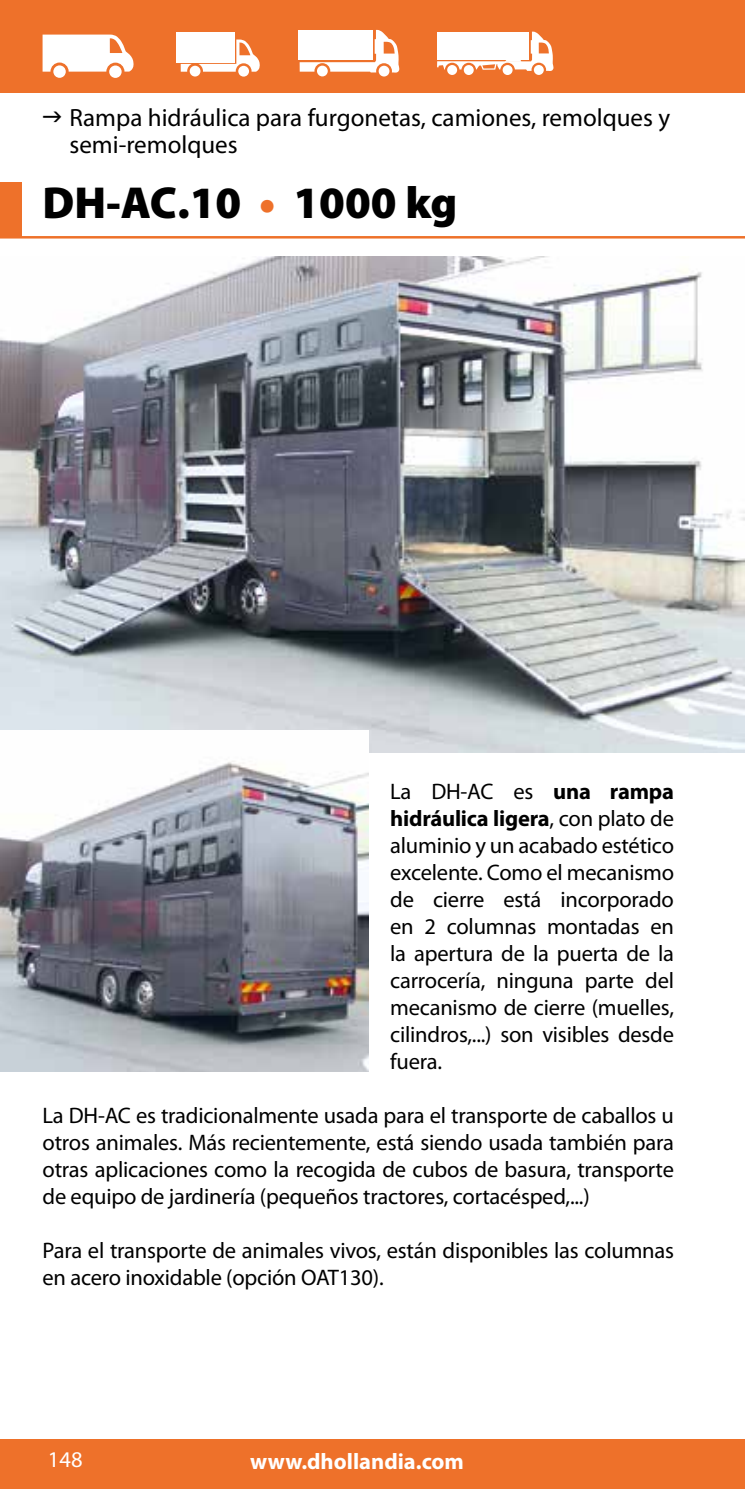
<style>
.page{position:relative;width:745px;height:1489px;background:#fff}
.page>*{position:absolute;margin:0;border:0;box-sizing:border-box;transform-origin:0 0}
.t1{font:900 45px "Myriad Pro";color:#000}
.t2{font:25px/27.5px "Myriad Pro";color:#000}
.t3{font:22.5px/27px "Myriad Pro";letter-spacing:-.01em;color:#000;text-align:justify}
.t4{font:700 22.5px "Myriad Pro";color:#fff}
.t5{font:22.5px "Myriad Pro";color:#fff}
.s1{color:#ee712a}
.s2{font-weight:700}
</style>
<div class="page">
<div style="left:0;top:1439px;width:744px;height:49px;background:#ee712a"></div>
<img style="left:0;top:257px;width:744px;height:495px">
<div style="left:0;top:0;width:744px;height:92px;background:#ee712a"></div>
<hr style="left:0;top:236px;width:744px;height:2px;background:#ee712a">
<div style="left:53px;top:65px;width:13px;height:13px;background:#fff;border-radius:50%"></div>
<div style="left:109px;top:65px;width:12px;height:13px;background:#fff;border-radius:50%"></div>
<svg style="left:43px;top:35px;width:91px;height:37px"></svg>
<svg style="left:437px;top:32px;width:116px;height:39px;background:#fceae0"></svg>
<svg style="left:444px;top:63px;width:15px;height:14px"></svg>
<svg style="left:461px;top:63px;width:14px;height:14px"></svg>
<div style="left:447px;top:65px;width:10px;height:10px;background:#fff;border-radius:50%"></div>
<div style="left:463px;top:65px;width:10px;height:10px;background:#fff;border-radius:50%"></div>
<svg style="left:531px;top:63px;width:14px;height:14px"></svg>
<svg style="left:500px;top:63px;width:14px;height:14px"></svg>
<div style="left:533px;top:65px;width:10px;height:10px;background:#fff;border-radius:50%"></div>
<div style="left:502px;top:65px;width:10px;height:10px;background:#fff;border-radius:50%"></div>
<div style="left:177px;top:32px;width:58px;height:31px;background:#fff"></div>
<svg style="left:180px;top:64px;width:12px;height:8px"></svg>
<svg style="left:198px;top:39px;width:62px;height:33px"></svg>
<div style="left:189px;top:66px;width:11px;height:10px;background:#fff;border-radius:50%"></div>
<div style="left:238px;top:66px;width:11px;height:11px;background:#fff;border-radius:50%"></div>
<svg style="left:299px;top:30px;width:100px;height:43px;background:#fbe5d9"></svg>
<div style="left:317px;top:66px;width:10px;height:10px;background:#fff;border-radius:50%"></div>
<div style="left:378px;top:66px;width:11px;height:10px;background:#fff;border-radius:50%"></div>
<div style="left:0;top:182px;width:21px;height:55px;background:#ee712a"></div>
<img style="left:0;top:730px;width:368px;height:341px">
<p class="t2" style="left:69px;top:103px;width:601px">Rampa hidráulica para furgonetas, camiones, remolques y semi-remolques</p>
<h1 class="t1" style="left:43px;top:173px;width:416px">DH-AC.10 <span class="s1">•</span> 1000 kg</h1>
<p class="t3" style="left:390px;top:777px;width:285px">La DH-AC es <span class="s2">una rampa hidráulica ligera</span>, con plato de aluminio y un acabado estético excelente. Como el mecanismo de cierre está incorporado en 2 columnas montadas en la apertura de la puerta de la carrocería, ninguna parte del mecanismo de cierre (muelles, cilindros,...) son visibles desde fuera.</p>
<p class="t3" style="left:43px;top:1101px;width:632px">La DH-AC es tradicionalmente usada para el transporte de caballos u otros animales. Más recientemente, está siendo usada también para otras aplicaciones como la recogida de cubos de basura, transporte de equipo de jardinería (pequeños tractores, cortacésped,...)</p>
<p class="t3" style="left:43px;top:1236px;width:632px">Para el transporte de animales vivos, están disponibles las columnas en acero inoxidable (opción OAT130).</p>
<p class="t5" style="left:48px;top:1445px;width:36px">148</p>
<p class="t4" style="left:250px;top:1446px;width:215px">www.dhollandia.com</p>
</div>
